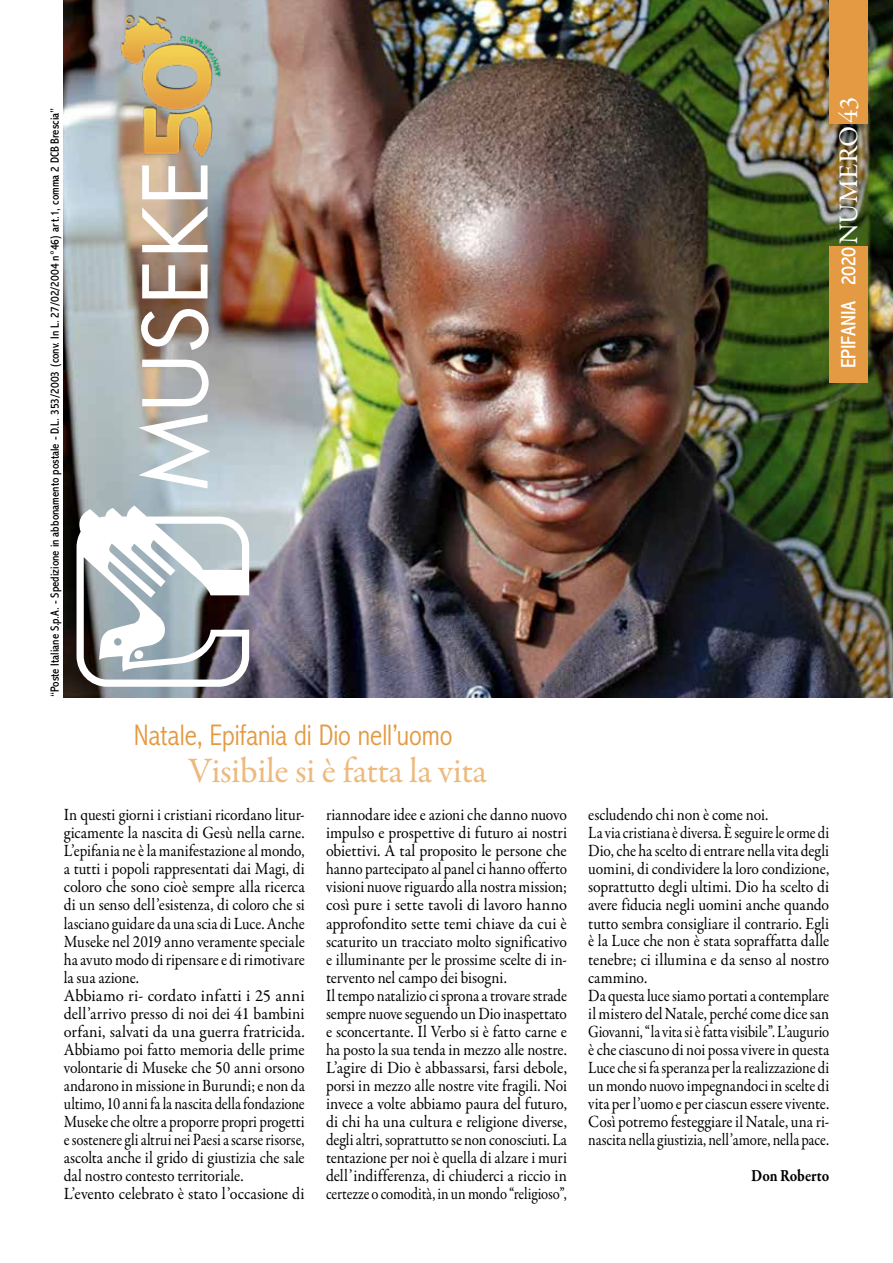
<style>
.page{position:relative;width:893px;height:1263px;background:#fff}
.page>*{position:absolute;margin:0;border:0;box-sizing:border-box;transform-origin:0 0}
.t1{font:86.7px "Futura Std";color:#fff}
.t2{font:36px "Garamond Premr Pro";letter-spacing:-.01em;color:#edb97d}
.t3{font:300 condensed 30px "Abadi MT Std";letter-spacing:-.005em;color:#e49a43}
.t4{font:27px "Garamond Premr Pro";letter-spacing:.005em;color:#fff}
.t5{font:condensed 21px "Abadi MT Std";letter-spacing:-.01em;color:#fff}
.t6{font:17.25px/18px "Garamond Premr Pro";letter-spacing:-.005em;color:#000;scale:.9 1}
.t7{font:700 17.25px "Garamond Premr Pro";letter-spacing:-.005em;color:#000;scale:.85 1}
.t8{font:condensed 12px "Abadi MT Std";color:#000}
</style>
<div class="page">
<img style="left:64px;top:0;width:829px;height:697px">
<img style="left:114px;top:0;width:114px;height:160px">
<div style="left:829px;top:247px;width:38px;height:136px;background:#e49a43"></div>
<div style="left:829px;top:0;width:38px;height:123px;background:#e49a43"></div>
<svg style="left:77px;top:506px;width:172px;height:181px"></svg>
<p class="t8" style="left:48px;top:697px;width:591px;rotate:-90deg">“Poste Italiane S.p.A. - Spedizione in abbonamento postale - D.L. 353/2003 (conv. In L. 27/02/2004 n°46) art.1, comma 2 DCB Brescia”</p>
<h1 class="t1" style="left:120px;top:490px;width:332px;rotate:-90deg">MUSEKE</h1>
<h3 class="t4" style="left:832px;top:244px;width:149px;rotate:-90deg">NUMERO43</h3>
<p class="t5" style="left:837px;top:368px;width:123px;rotate:-90deg">EPIFANIA 2020</p>
<h3 class="t3" style="left:134px;top:719px;width:320px">Natale, Epifania di Dio nell’uomo</h3>
<h2 class="t2" style="left:188px;top:749px;width:300px">Visibile si è fatta la vita</h2>
<p class="t6" style="left:64px;top:806px;width:269px">In questi giorni i cristiani ricordano litur&shy;gicamente la nascita di Gesù nella carne.<br>L’epifania ne è la manifestazione al mondo, a tutti i popoli rappresentati dai Magi, di coloro che sono cioè sempre alla ricerca di un senso dell’esistenza, di coloro che si lasciano guidare da una scia di Luce. Anche Museke nel 2019 anno veramente speciale ha avuto modo di ripensare e di rimotivare la sua azione.<br>Abbiamo ri- cordato infatti i 25 anni dell’arrivo presso di noi dei 41 bambini orfani, salvati da una guerra fratricida.<br>Abbiamo poi fatto memoria delle prime volontarie di Museke che 50 anni orsono andarono in missione in Burundi; e non da ultimo, 10 anni fa la nascita della fondazione Museke che oltre a proporre propri progetti e sostenere gli altrui nei Paesi a scarse risorse, ascolta anche il grido di giustizia che sale dal nostro contesto territoriale.<br>L’evento celebrato è stato l’occasione di</p>
<p class="t6" style="left:326px;top:806px;width:269px">riannodare idee e azioni che danno nuovo impulso e prospettive di futuro ai nostri obiettivi. A tal proposito le persone che hanno partecipato al panel ci hanno offerto visioni nuove riguardo alla nostra mission; così pure i sette tavoli di lavoro hanno approfondito sette temi chiave da cui è scaturito un tracciato molto significativo e illuminante per le prossime scelte di in&shy;tervento nel campo dei bisogni.<br>Il tempo natalizio ci sprona a trovare strade sempre nuove seguendo un Dio inaspettato e sconcertante. Il Verbo si è fatto carne e ha posto la sua tenda in mezzo alle nostre.<br>L’agire di Dio è abbassarsi, farsi debole, porsi in mezzo alle nostre vite fragili. Noi invece a volte abbiamo paura del futuro, di chi ha una cultura e religione diverse, degli altri, soprattutto se non conosciuti. La tentazione per noi è quella di alzare i muri dell’indifferenza, di chiuderci a riccio in certezze o comodità, in un mondo “religioso”,</p>
<p class="t6" style="left:588px;top:806px;width:269px">escludendo chi non è come noi.<br>La via cristiana è diversa. È seguire le orme di Dio, che ha scelto di entrare nella vita degli uomini, di condividere la loro condizione, soprattutto degli ultimi. Dio ha scelto di avere fiducia negli uomini anche quando tutto sembra consigliare il contrario. Egli è la Luce che non è stata sopraffatta dalle tenebre; ci illumina e da senso al nostro cammino.<br>Da questa luce siamo portati a contemplare il mistero del Natale, perché come dice san Giovanni, “la vita si è fatta visibile”. L’augurio è che ciascuno di noi possa vivere in questa Luce che si fa speranza per la realizzazione di un mondo nuovo impegnandoci in scelte di vita per l’uomo e per ciascun essere vivente.<br>Così potremo festeggiare il Natale, una ri&shy;nascita nella giustizia, nell’amore, nella pace.</p>
<p class="t7" style="left:751px;top:1164px;width:93px">Don Roberto</p>
</div>
